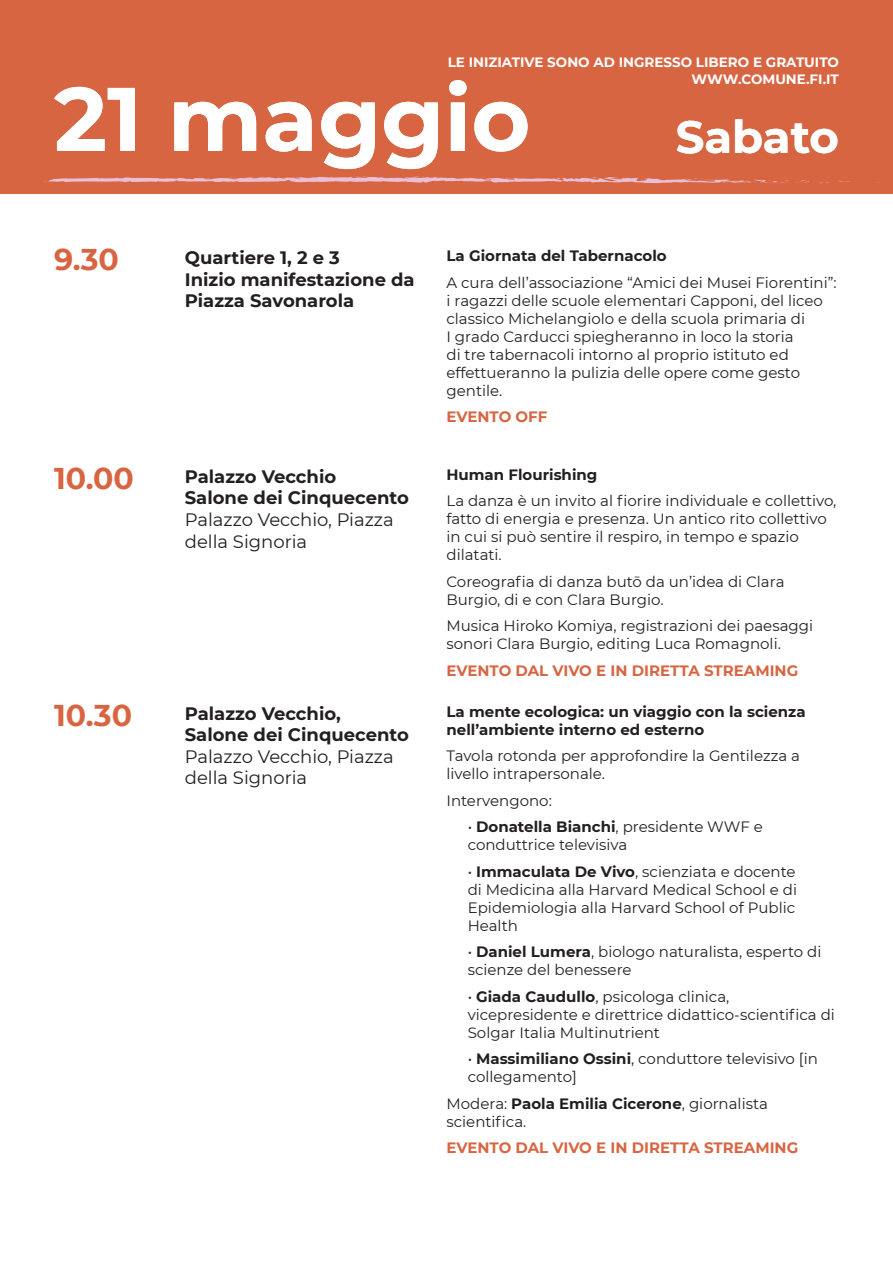
<style>
.page{position:relative;width:893px;height:1263px;background:#fff}
.page>*{position:absolute;margin:0;border:0;box-sizing:border-box;transform-origin:0 0}
.t1{font:700 90px "Montserrat";color:#fff}
.t2{font:700 45px "Montserrat";color:#fff}
.t3{font:700 30px "Montserrat";color:#d86541}
.t4{font:700 18px/21.6px "Montserrat";color:#231f20}
.t5{font:18px "Montserrat";color:#231f20}
.t6{font:15px/18px "Montserrat";color:#231f20}
.t7{font:700 15px/18px "Montserrat";color:#231f20}
.t8{font:700 15px "Montserrat";color:#d86541}
.t9{font:700 13.5px/16.5px "Montserrat";color:#fff;text-align:right}
.s1{font-weight:700}
</style>
<div class="page">
<div style="left:0;top:0;width:893px;height:194px;background:#d86541"></div>
<svg style="left:838px;top:180px;width:13px;height:2px"></svg>
<svg style="left:44px;top:176px;width:765px;height:8px"></svg>
<p class="t9" style="left:448px;top:53px;width:393px">LE INIZIATIVE SONO AD INGRESSO LIBERO E GRATUITO<br>WWW.COMUNE.FI.IT</p>
<p class="t1" style="left:54px;top:54px;width:478px">21 maggio</p>
<p class="t2" style="left:676px;top:104px;width:165px">Sabato</p>
<p class="t3" style="left:54px;top:238px;width:67px">9.30</p>
<p class="t4" style="left:185px;top:246px;width:157px">Quartiere 1, 2 e 3</p>
<p class="t4" style="left:185px;top:268px;width:231px">Inizio manifestazione da<br>Piazza Savonarola</p>
<p class="t7" style="left:446px;top:246px;width:222px">La Giornata del Tabernacolo</p>
<p class="t6" style="left:446px;top:273px;width:392px">A cura dell’associazione “Amici dei Musei Fiorentini”: i ragazzi delle scuole elementari Capponi, del liceo classico Michelangiolo e della scuola primaria di<br>I grado Carducci spiegheranno in loco la storia<br>di tre tabernacoli intorno al proprio istituto ed effettueranno la pulizia delle opere come gesto gentile.</p>
<p class="t8" style="left:446px;top:406px;width:102px">EVENTO OFF</p>
<p class="t3" style="left:54px;top:457px;width:81px">10.00</p>
<p class="t4" style="left:185px;top:465px;width:153px">Palazzo Vecchio</p>
<p class="t4" style="left:185px;top:486px;width:226px">Salone dei Cinquecento</p>
<p class="t5" style="left:185px;top:507px;width:210px">Palazzo Vecchio, Piazza</p>
<p class="t5" style="left:185px;top:529px;width:124px">della Signoria</p>
<p class="t7" style="left:446px;top:465px;width:152px">Human Flourishing</p>
<p class="t6" style="left:446px;top:491px;width:391px">La danza è un invito al fiorire individuale e collettivo, fatto di energia e presenza. Un antico rito collettivo in cui si può sentire il respiro, in tempo e spazio dilatati.</p>
<p class="t6" style="left:446px;top:572px;width:340px">Coreografia di danza butō da un’idea di Clara<br>Burgio, di e con Clara Burgio.</p>
<p class="t6" style="left:446px;top:616px;width:368px">Musica Hiroko Komiya, registrazioni dei paesaggi sonori Clara Burgio, editing Luca Romagnoli.</p>
<p class="t8" style="left:446px;top:660px;width:353px">EVENTO DAL VIVO E IN DIRETTA STREAMING</p>
<p class="t3" style="left:54px;top:694px;width:80px">10.30</p>
<p class="t4" style="left:185px;top:701px;width:157px">Palazzo Vecchio,</p>
<p class="t4" style="left:185px;top:723px;width:226px">Salone dei Cinquecento</p>
<p class="t5" style="left:185px;top:744px;width:210px">Palazzo Vecchio, Piazza</p>
<p class="t5" style="left:185px;top:766px;width:124px">della Signoria</p>
<p class="t7" style="left:446px;top:702px;width:361px">La mente ecologica: un viaggio con la scienza nell’ambiente interno ed esterno</p>
<p class="t6" style="left:446px;top:746px;width:355px">Tavola rotonda per approfondire la Gentilezza a livello intrapersonale.</p>
<p class="t6" style="left:446px;top:791px;width:107px">Intervengono:</p>
<p class="t6" style="left:468px;top:817px;width:297px">• <span class="s1">Donatella Bianchi</span>, presidente WWF e conduttrice televisiva</p>
<p class="t6" style="left:468px;top:862px;width:331px">• <span class="s1">Immaculata De Vivo</span>, scienziata e docente di Medicina alla Harvard Medical School e di Epidemiologia alla Harvard School of Public Health</p>
<p class="t6" style="left:468px;top:942px;width:355px">• <span class="s1">Daniel Lumera</span>, biologo naturalista, esperto di scienze del benessere</p>
<p class="t6" style="left:468px;top:987px;width:369px">• <span class="s1">Giada Caudullo</span>, psicologa clinica, vicepresidente e direttrice didattico-scientifica di<br>Solgar Italia Multinutrient</p>
<p class="t6" style="left:468px;top:1049px;width:352px">• <span class="s1">Massimiliano Ossini</span>, conduttore televisivo [in collegamento]</p>
<p class="t6" style="left:446px;top:1094px;width:323px">Modera: <span class="s1">Paola Emilia Cicerone</span>, giornalista scientifica.</p>
<p class="t8" style="left:446px;top:1137px;width:353px">EVENTO DAL VIVO E IN DIRETTA STREAMING</p>
</div>
